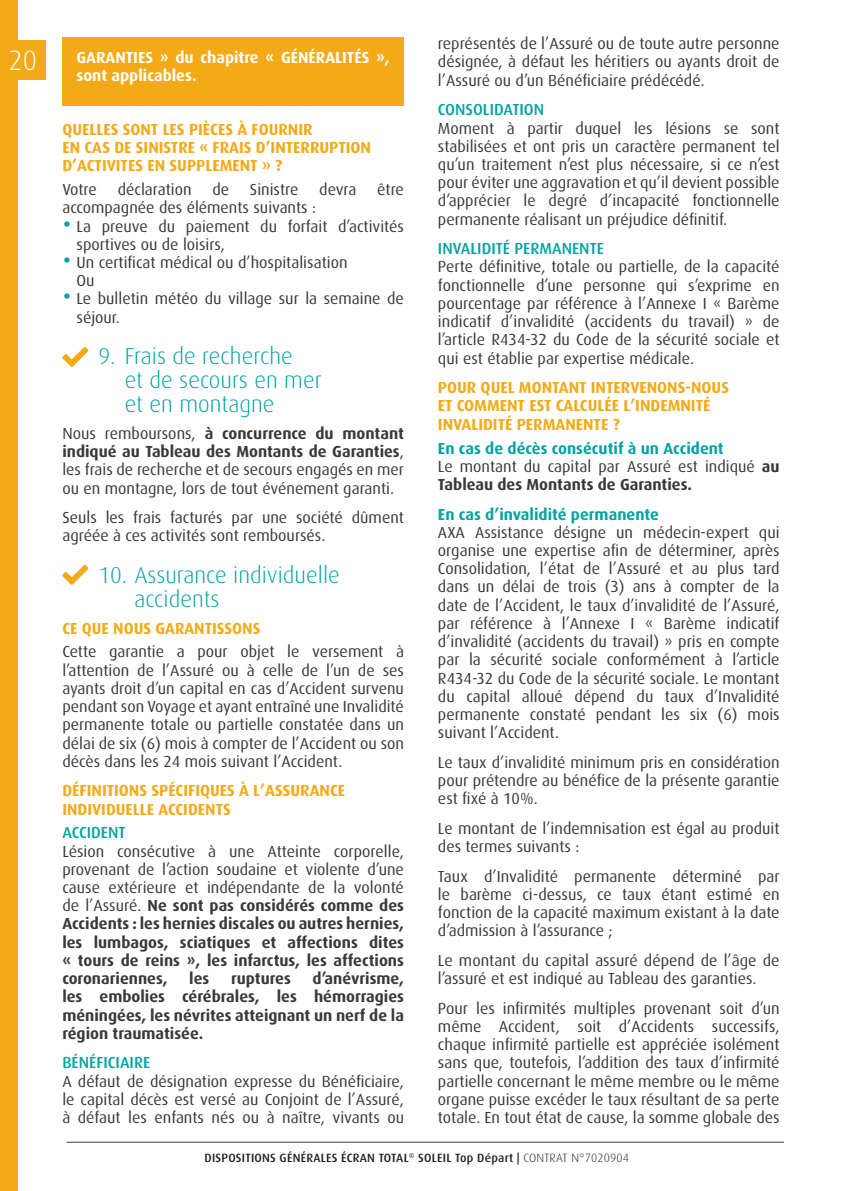
<style>
.page{position:relative;width:842px;height:1191px;background:#fff}
.page>*{position:absolute;margin:0;border:0;box-sizing:border-box;transform-origin:0 0}
.t1{font:300 28px "Dax";color:#fff}
.t2{font:300 23px/24.2px "Dax";color:#00a3a4}
.t3{font:16px/18.2px "Dax";color:#3a3938;text-align:justify}
.t4{font:700 16px/18.2px "Dax";color:#3a3938;text-align:justify}
.t5{font:700 16px/18.2px "Dax";color:#f4aa18}
.t6{font:500 16px "Dax";color:#00a3a4}
.t7{font:700 16px/18px "Dax";color:#fff}
.t8{font:700 16px "Dax";color:#00a3a4}
.t9{font:500 12px "Dax";letter-spacing:.02em;color:#231f20}
.s1{font-size:28px;color:#00a3a4}
.s2{font-weight:700}
.s3{font-weight:400}
.s4{font-weight:700;color:#00a3a4}
.s5{font-weight:300}
</style>
<div class="page">
<hr style="left:67px;top:1141px;width:717px;height:1px;background:#3a3938">
<div style="left:0;top:0;width:17px;height:1191px;background:#f4aa18"></div>
<div style="left:0;top:40px;width:45px;height:39px;background:#f4aa18"></div>
<div style="left:62px;top:37px;width:342px;height:68px;background:#f4aa18"></div>
<svg style="left:62px;top:347px;width:26px;height:20px"></svg>
<svg style="left:62px;top:564px;width:26px;height:21px"></svg>
<h1 class="t1" style="left:8px;top:47px;width:30px">20</h1>
<p class="t7" style="left:77px;top:50px;width:315px">GARANTIES » du chapitre « GÉNÉRALITÉS », sont applicables.</p>
<p class="t5" style="left:62px;top:121px;width:310px">QUELLES SONT LES PIÈCES À FOURNIR<br>EN CAS DE SINISTRE « FRAIS D’INTERRUPTION<br>D’ACTIVITES EN SUPPLEMENT » ?</p>
<p class="t3" style="left:62px;top:181px;width:36px">Votre</p>
<p class="t3" style="left:118px;top:181px;width:75px">déclaration</p>
<p class="t3" style="left:212px;top:181px;width:18px">de</p>
<p class="t3" style="left:250px;top:181px;width:50px">Sinistre</p>
<p class="t3" style="left:319px;top:181px;width:39px">devra</p>
<p class="t3" style="left:377px;top:181px;width:28px">être</p>
<p class="t3" style="left:62px;top:199px;width:255px">accompagnée des éléments suivants :</p>
<p class="t3" style="left:77px;top:218px;width:329px;text-indent:-14px"><span class="s1">•</span> La preuve du paiement du forfait d’activités sportives ou de loisirs,</p>
<p class="t3" style="left:77px;top:254px;width:272px;text-indent:-14px"><span class="s1">•</span> Un certificat médical ou d’hospitalisation<br>Ou</p>
<p class="t3" style="left:77px;top:290px;width:329px;text-indent:-14px"><span class="s1">•</span> Le bulletin météo du village sur la semaine de séjour.</p>
<h2 class="t2" style="left:125px;top:345px;width:198px;text-indent:-26px">9. Frais de recherche<br>et de secours en mer et en montagne</h2>
<p class="t3" style="left:62px;top:425px;width:343px">Nous remboursons, <span class="s2">à concurrence du montant indiqué au Tableau des Montants de Garanties</span>, les frais de recherche et de secours engagés en mer ou en montagne, lors de tout événement garanti.</p>
<p class="t3" style="left:62px;top:509px;width:343px">Seuls les frais facturés par une société dûment agréée à ces activités sont remboursés.</p>
<h2 class="t2" style="left:134px;top:564px;width:207px;text-indent:-36px">10. Assurance individuelle accidents</h2>
<p class="t5" style="left:62px;top:619px;width:200px">CE QUE NOUS GARANTISSONS</p>
<p class="t3" style="left:62px;top:643px;width:343px">Cette garantie a pour objet le versement à l’attention de l’Assuré ou à celle de l’un de ses ayants droit d’un capital en cas d’Accident survenu pendant son Voyage et ayant entraîné une Invalidité permanente totale ou partielle constatée dans un délai de six (6) mois à compter de l’Accident ou son décès dans les 24 mois suivant l’Accident.</p>
<p class="t5" style="left:62px;top:782px;width:284px">DÉFINITIONS SPÉCIFIQUES À L’ASSURANCE<br>INDIVIDUELLE ACCIDENTS</p>
<p class="t6" style="left:62px;top:825px;width:65px">ACCIDENT</p>
<p class="t4" style="left:62px;top:842px;width:343px"><span class="s3">Lésion consécutive à une Atteinte corporelle, provenant de l’action soudaine et violente d’une cause extérieure et indépendante de la volonté de l’Assuré.</span> Ne sont pas considérés comme des Accidents : les hernies discales ou autres hernies, les lumbagos, sciatiques et affections dites « tours de reins », les infarctus, les affections coronariennes,</p>
<p class="t4" style="left:62px;top:970px;width:343px;text-indent:250px">d’anévrisme, les embolies cérébrales, les hémorragies méningées, les névrites atteignant un nerf de la région traumatisée.</p>
<p class="t6" style="left:62px;top:1055px;width:89px">BÉNÉFICIAIRE</p>
<p class="t3" style="left:62px;top:1072px;width:343px">A défaut de désignation expresse du Bénéficiaire, le capital décès est versé au Conjoint de l’Assuré, à défaut les enfants nés ou à naître, vivants ou</p>
<p class="t4" style="left:189px;top:970px;width:22px">les</p>
<p class="t4" style="left:231px;top:970px;width:61px">ruptures</p>
<p class="t3" style="left:438px;top:35px;width:343px">représentés de l’Assuré ou de toute autre personne désignée, à défaut les héritiers ou ayants droit de l’Assuré ou d’un Bénéficiaire prédécédé.</p>
<p class="t6" style="left:438px;top:102px;width:108px">CONSOLIDATION</p>
<p class="t3" style="left:438px;top:120px;width:343px">Moment à partir duquel les lésions se sont stabilisées et ont pris un caractère permanent tel qu’un traitement n’est plus nécessaire, si ce n’est pour éviter une aggravation et qu’il devient possible d’apprécier le degré d’incapacité fonctionnelle permanente réalisant un préjudice définitif.</p>
<p class="t6" style="left:438px;top:241px;width:168px">INVALIDITÉ PERMANENTE</p>
<p class="t3" style="left:438px;top:259px;width:343px">Perte définitive, totale ou partielle, de la capacité fonctionnelle d’une personne qui s’exprime en pourcentage par référence à l’Annexe I « Barème indicatif d’invalidité (accidents du travail) » de l’article R434-32 du Code de la sécurité sociale et qui est établie par expertise médicale.</p>
<p class="t5" style="left:438px;top:379px;width:293px">POUR QUEL MONTANT INTERVENONS-NOUS<br>ET COMMENT EST CALCULÉE L’INDEMNITÉ<br>INVALIDITÉ PERMANENTE ?</p>
<p class="t3" style="left:438px;top:440px;width:343px;text-align:left"><span class="s4">En cas de décès consécutif à un Accident<br></span>Le montant du capital par Assuré est indiqué <span class="s2">au<br>Tableau des Montants de Garanties.</span></p>
<p class="t8" style="left:438px;top:506px;width:222px">En cas d’invalidité permanente</p>
<p class="t3" style="left:438px;top:524px;width:343px">AXA Assistance désigne un médecin-expert qui organise une expertise afin de déterminer, après Consolidation, l’état de l’Assuré et au plus tard dans un délai de trois (3) ans à compter de la date de l’Accident, le taux d’invalidité de l’Assuré, par référence à l’Annexe I « Barème indicatif d’invalidité (accidents du travail) » pris en compte par la sécurité sociale conformément à l’article R434-32 du Code de la sécurité sociale. Le montant du capital alloué dépend du taux d’Invalidité permanente constaté pendant les six (6) mois suivant l’Accident.</p>
<p class="t3" style="left:438px;top:754px;width:343px">Le taux d’invalidité minimum pris en considération pour prétendre au bénéfice de la présente garantie est fixé à 10%.</p>
<p class="t3" style="left:438px;top:820px;width:343px">Le montant de l’indemnisation est égal au produit des termes suivants :</p>
<p class="t3" style="left:438px;top:868px;width:343px">Taux d’Invalidité permanente déterminé par le barème ci-dessus, ce taux étant estimé en fonction de la capacité maximum existant à la date d’admission à l’assurance ;</p>
<p class="t3" style="left:438px;top:952px;width:343px">Le montant du capital assuré dépend de l’âge de l’assuré et est indiqué au Tableau des garanties.</p>
<p class="t3" style="left:438px;top:1000px;width:343px">Pour les infirmités multiples provenant soit d’un même Accident, soit d’Accidents successifs, chaque infirmité partielle est appréciée isolément sans que, toutefois, l’addition des taux d’infirmité partielle concernant le même membre ou le même organe puisse excéder le taux résultant de sa perte totale. En tout état de cause, la somme globale des</p>
<p class="t9" style="left:205px;top:1152px;width:426px">DISPOSITIONS GÉNÉRALES ÉCRAN TOTAL<sup>®</sup> SOLEIL Top Départ | <span class="s5">CONTRAT N°7020904</span></p>
</div>
